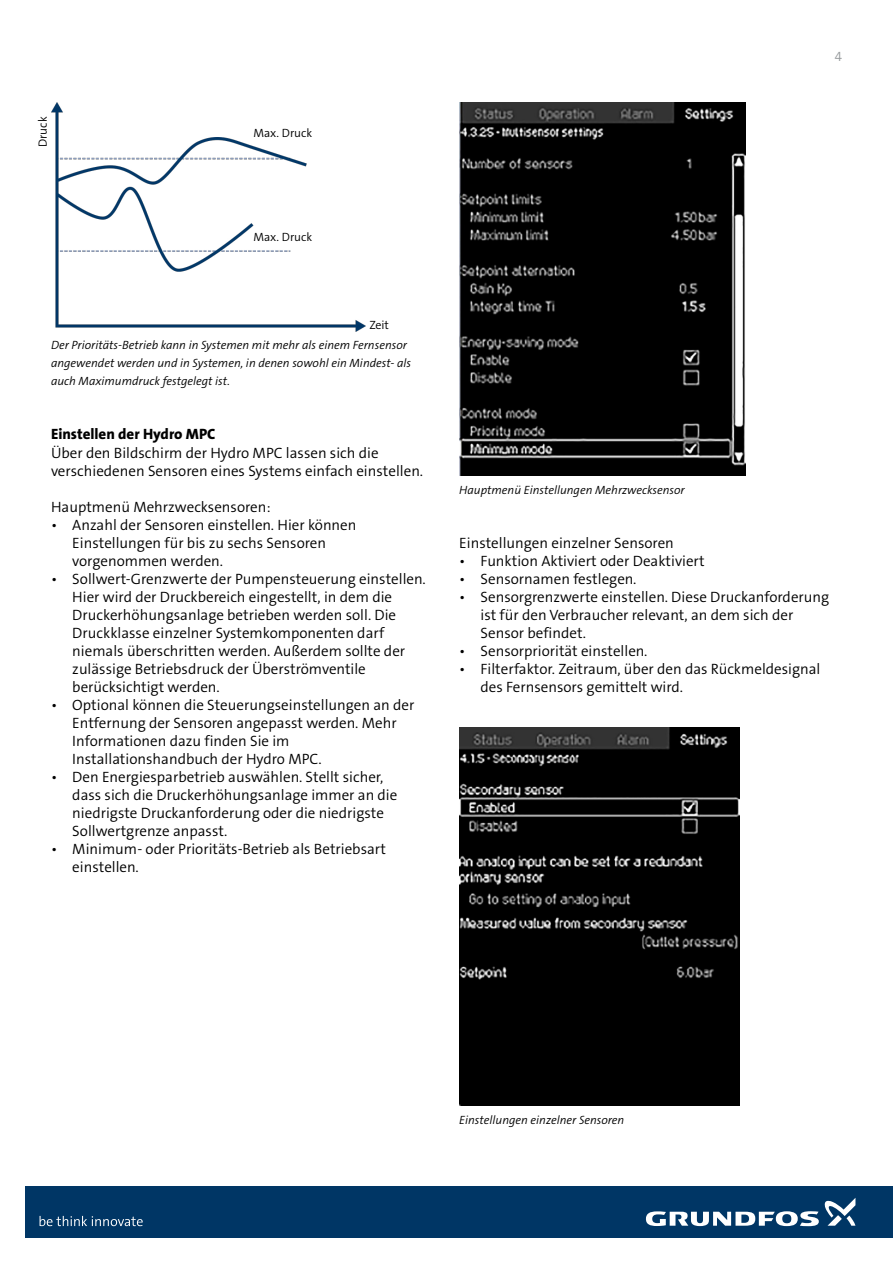
<style>
.page{position:relative;width:893px;height:1263px;background:#fff}
.page>*{position:absolute;margin:0;border:0;box-sizing:border-box;transform-origin:0 0}
.t1{font:15px/18px "Grundfos The Sans V2 OT 4 SL";color:#000}
.t2{font:15px "Grundfos The Sans V2 OT 8 XB";color:#000}
.t3{font:13.5px "Grundfos The Sans V2 OT 4 SL";color:#969a9c}
.t4{font:12px/18px "Grundfos The Sans V2 OT 4 SL Italic";color:#000}
.t5{font:12px "Grundfos The Sans V2 OT 4 SL";color:#000}
</style>
<div class="page">
<img style="left:51px;top:102px;width:314px;height:229px">
<img style="left:459px;top:102px;width:287px;height:373px">
<img style="left:459px;top:727px;width:281px;height:378px">
<div style="left:26px;top:1186px;width:867px;height:51px;background:#003665"></div>
<svg style="left:646px;top:1198px;width:209px;height:28px"></svg>
<svg style="left:40px;top:1216px;width:103px;height:10px"></svg>
<p class="t5" style="left:35px;top:147px;width:32px;rotate:-90deg">Druck</p>
<p class="t5" style="left:253px;top:125px;width:60px">Max. Druck</p>
<p class="t5" style="left:253px;top:229px;width:60px">Max. Druck</p>
<p class="t5" style="left:369px;top:317px;width:21px">Zeit</p>
<p class="t4" style="left:51px;top:336px;width:362px">Der Prioritäts-Betrieb kann in Systemen mit mehr als einem Fernsensor angewendet werden und in Systemen, in denen sowohl ein Mindest- als auch Maximumdruck festgelegt ist.</p>
<p class="t2" style="left:51px;top:425px;width:166px">Einstellen der Hydro MPC</p>
<p class="t1" style="left:51px;top:443px;width:373px">Über den Bildschirm der Hydro MPC lassen sich die verschiedenen Sensoren eines Systems einfach einstellen.</p>
<p class="t1" style="left:51px;top:497px;width:221px">Hauptmenü Mehrzwecksensoren:</p>
<p class="t1" style="left:72px;top:515px;width:286px;text-indent:-21px">• Anzahl der Sensoren einstellen. Hier können<br>Einstellungen für bis zu sechs Sensoren vorgenommen werden.</p>
<p class="t1" style="left:72px;top:569px;width:355px;text-indent:-21px">• Sollwert-Grenzwerte der Pumpensteuerung einstellen.<br>Hier wird der Druckbereich eingestellt, in dem die Druckerhöhungsanlage betrieben werden soll. Die Druckklasse einzelner Systemkomponenten darf niemals überschritten werden. Außerdem sollte der zulässige Betriebsdruck der Überströmventile berücksichtigt werden.</p>
<p class="t1" style="left:72px;top:695px;width:344px;text-indent:-21px">• Optional können die Steuerungseinstellungen an der Entfernung der Sensoren angepasst werden. Mehr Informationen dazu finden Sie im Installationshandbuch der Hydro MPC.</p>
<p class="t1" style="left:72px;top:767px;width:327px;text-indent:-21px">• Den Energiesparbetrieb auswählen. Stellt sicher, dass sich die Druckerhöhungsanlage immer an die niedrigste Druckanforderung oder die niedrigste Sollwertgrenze anpasst.</p>
<p class="t1" style="left:72px;top:839px;width:315px;text-indent:-21px">• Minimum- oder Prioritäts-Betrieb als Betriebsart einstellen.</p>
<p class="t3" style="left:835px;top:48px;width:9px">4</p>
<p class="t4" style="left:459px;top:480px;width:227px">Hauptmenü Einstellungen Mehrzwecksensor</p>
<p class="t1" style="left:459px;top:533px;width:216px">Einstellungen einzelner Sensoren</p>
<p class="t1" style="left:459px;top:551px;width:247px">• Funktion Aktiviert oder Deaktiviert</p>
<p class="t1" style="left:459px;top:569px;width:179px">• Sensornamen festlegen.</p>
<p class="t1" style="left:480px;top:587px;width:350px;text-indent:-21px">• Sensorgrenzwerte einstellen. Diese Druckanforderung ist für den Verbraucher relevant, an dem sich der<br>Sensor befindet.</p>
<p class="t1" style="left:459px;top:641px;width:190px">• Sensorpriorität einstellen.</p>
<p class="t1" style="left:480px;top:659px;width:341px;text-indent:-21px">• Filterfaktor. Zeitraum, über den das Rückmeldesignal des Fernsensors gemittelt wird.</p>
<p class="t4" style="left:459px;top:1110px;width:167px">Einstellungen einzelner Sensoren</p>
</div>
